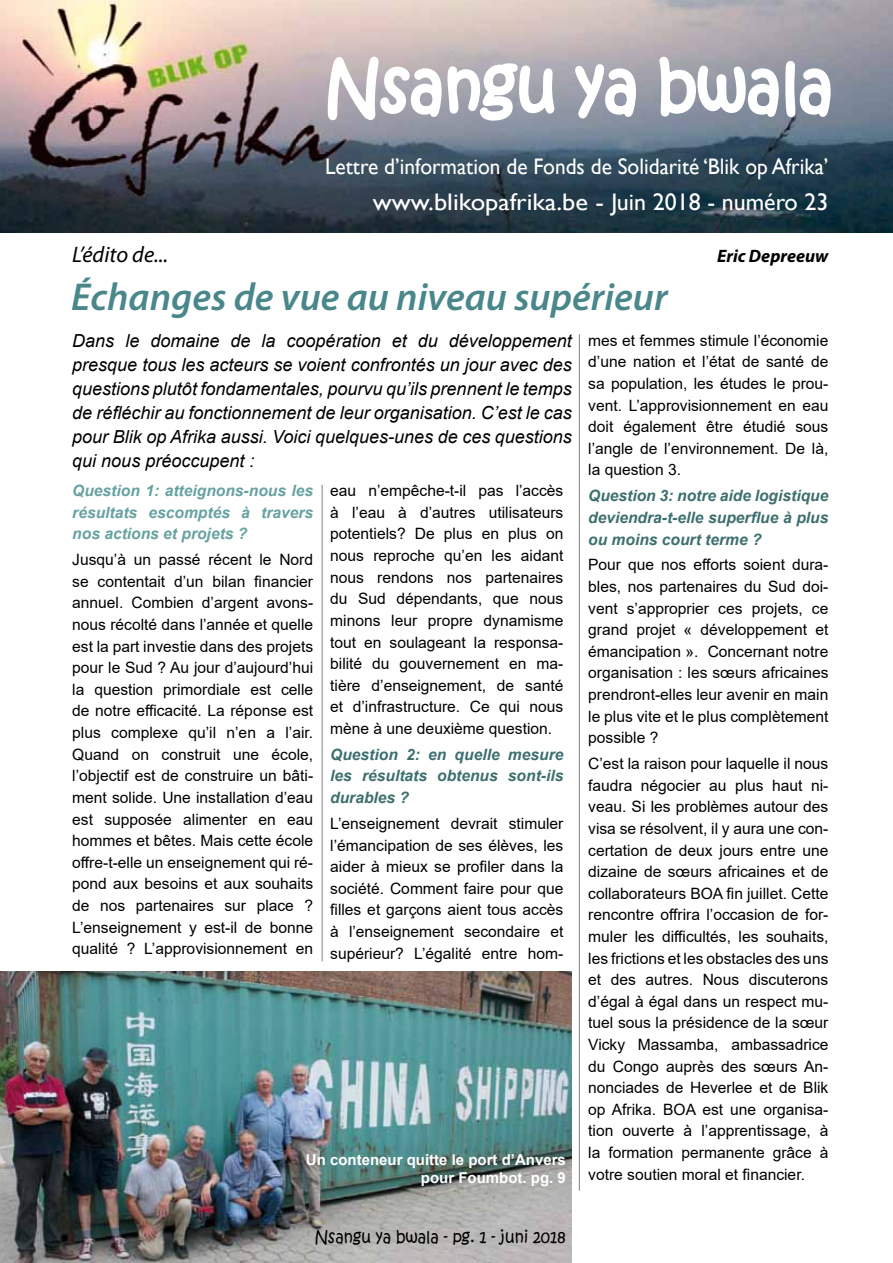
<style>
.page{position:relative;width:893px;height:1263px;background:#fff}
.page>*{position:absolute;margin:0;border:0;box-sizing:border-box;transform-origin:0 0}
.t1{font:67.5px "Kristen ITC";color:#fff;scale:.94 1}
.t2{font:italic 600 39px "Myriad Pro";color:#4a878a}
.t3{font:24px "Gill Sans";color:#fff;scale:1.1 1}
.t4{font:22.5px "Gill Sans";color:#fff;scale:.95 1}
.t5{font:italic 22.5px "Myriad Pro";color:#000}
.t6{font:italic 18px/24px "Arial";color:#000;text-align:justify}
.t7{font:italic 700 18px "Myriad Pro";color:#000}
.t8{font:16.5px "Kristen ITC";color:#000;scale:.94 1}
.t9{font:15.6px/21.6px "Arial";color:#000;text-align:justify}
.t10{font:italic 700 15.6px/21.6px "Arial";color:#3c6f6e;text-align:justify}
.t11{font:italic 700 15.6px/21.6px "Arial";color:#68a1a1;text-align:justify}
.t12{font:700 15px/18px "Arial";color:#fff;text-align:right}
</style>
<div class="page">
<img style="left:0;top:971px;width:572px;height:292px">
<img style="left:0;top:0;width:893px;height:232px">
<svg style="left:326px;top:55px;width:231px;height:68px"></svg>
<svg style="left:574px;top:63px;width:63px;height:58px"></svg>
<svg style="left:657px;top:55px;width:175px;height:64px"></svg>
<hr style="left:322px;top:485px;width:1px;height:476px;background:#828385">
<hr style="left:579px;top:334px;width:1px;height:857px;background:#828385">
<h1 class="t1" style="left:325px;top:42px;width:542px">Nsangu ya bwala</h1>
<h3 class="t4" style="left:325px;top:153px;width:531px">Lettre d’information de Fonds de Solidarité ‘Blik op Afrika’</h3>
<h3 class="t3" style="left:373px;top:188px;width:416px">www.blikopafrika.be - Juin 2018 - numéro 23</h3>
<h3 class="t5" style="left:72px;top:241px;width:98px">L’édito de...</h3>
<p class="t7" style="left:717px;top:244px;width:113px">Eric Depreeuw</p>
<h2 class="t2" style="left:71px;top:272px;width:598px">Échanges de vue au niveau supérieur</h2>
<p class="t6" style="left:72px;top:329px;width:501px">Dans le domaine de la coopération et du développement presque tous les acteurs se voient confrontés un jour avec des questions plutôt fondamentales, pourvu qu’ils prennent le temps de réfléchir au fonctionnement de leur organisation. C’est le cas pour Blik op Afrika aussi. Voici quelques-unes de ces questions qui nous préoccupent :</p>
<p class="t11" style="left:72px;top:480px;width:242px">Question 1: atteignons-nous les résultats escomptés à travers nos actions et projets ?</p>
<p class="t9" style="left:72px;top:549px;width:242px">Jusqu’à un passé récent le Nord se contentait d’un bilan financier annuel. Combien d’argent avons&shy;nous récolté dans l’année et quelle est la part investie dans des projets pour le Sud ? Au jour d’aujourd’hui la question primordiale est celle de notre efficacité. La réponse est plus complexe qu’il n’en a l’air.<br>Quand on construit une école, l’objectif est de construire un bâti&shy;ment solide. Une installation d’eau est supposée alimenter en eau hommes et bêtes. Mais cette école offre-t-elle un enseignement qui ré&shy;pond aux besoins et aux souhaits de nos partenaires sur place ?<br>L’enseignement y est-il de bonne qualité ? L’approvisionnement en</p>
<p class="t9" style="left:588px;top:329px;width:242px">mes et femmes stimule l’économie d’une nation et l’état de santé de sa population, les études le prou&shy;vent. L’approvisionnement en eau doit également être étudié sous l’angle de l’environnement. De là, la question 3.</p>
<p class="t10" style="left:588px;top:485px;width:242px">Question 3: notre aide logistique deviendra-t-elle superflue à plus ou moins court terme ?</p>
<p class="t9" style="left:588px;top:554px;width:242px">Pour que nos efforts soient dura&shy;bles, nos partenaires du Sud doi&shy;vent s’approprier ces projets, ce grand projet « développement et émancipation ». Concernant notre organisation : les sœurs africaines prendront-elles leur avenir en main le plus vite et le plus complètement possible ?</p>
<p class="t9" style="left:588px;top:753px;width:242px">C’est la raison pour laquelle il nous faudra négocier au plus haut ni&shy;veau. Si les problèmes autour des visa se résolvent, il y aura une con&shy;certation de deux jours entre une dizaine de sœurs africaines et de collaborateurs BOA fin juillet. Cette rencontre offrira l’occasion de for&shy;muler les difficultés, les souhaits, les frictions et les obstacles des uns et des autres. Nous discuterons d’égal à égal dans un respect mu&shy;tuel sous la présidence de la sœur Vicky Massamba, ambassadrice du Congo auprès des sœurs An&shy;nonciades de Heverlee et de Blik op Afrika. BOA est une organisa&shy;tion ouverte à l’apprentissage, à la formation permanente grâce à votre soutien moral et financier.</p>
<p class="t9" style="left:330px;top:480px;width:235px">eau n’empêche-t-il pas l’accès à l’eau à d’autres utilisateurs potentiels? De plus en plus on nous reproche qu’en les aidant nous rendons nos partenaires du Sud dépendants, que nous minons leur propre dynamisme tout en soulageant la responsa&shy;bilité du gouvernement en ma&shy;tière d’enseignement, de santé et d’infrastructure. Ce qui nous mène à une deuxième question.</p>
<p class="t10" style="left:330px;top:744px;width:235px">Question 2: en quelle mesure les résultats obtenus sont-ils durables ?</p>
<p class="t9" style="left:330px;top:812px;width:235px">L’enseignement devrait stimuler l’émancipation de ses élèves, les aider à mieux se profiler dans la société. Comment faire pour que filles et garçons aient tous accès à l’enseignement secondaire et supérieur? L’égalité entre hom-</p>
<p class="t12" style="left:306px;top:1151px;width:262px">Un conteneur quitte le port d’Anvers pour Foumbot. pg. 9</p>
<p class="t8" style="left:315px;top:1226px;width:268px">Nsangu ya bwala - pg. 1 - juni 2018</p>
</div>
